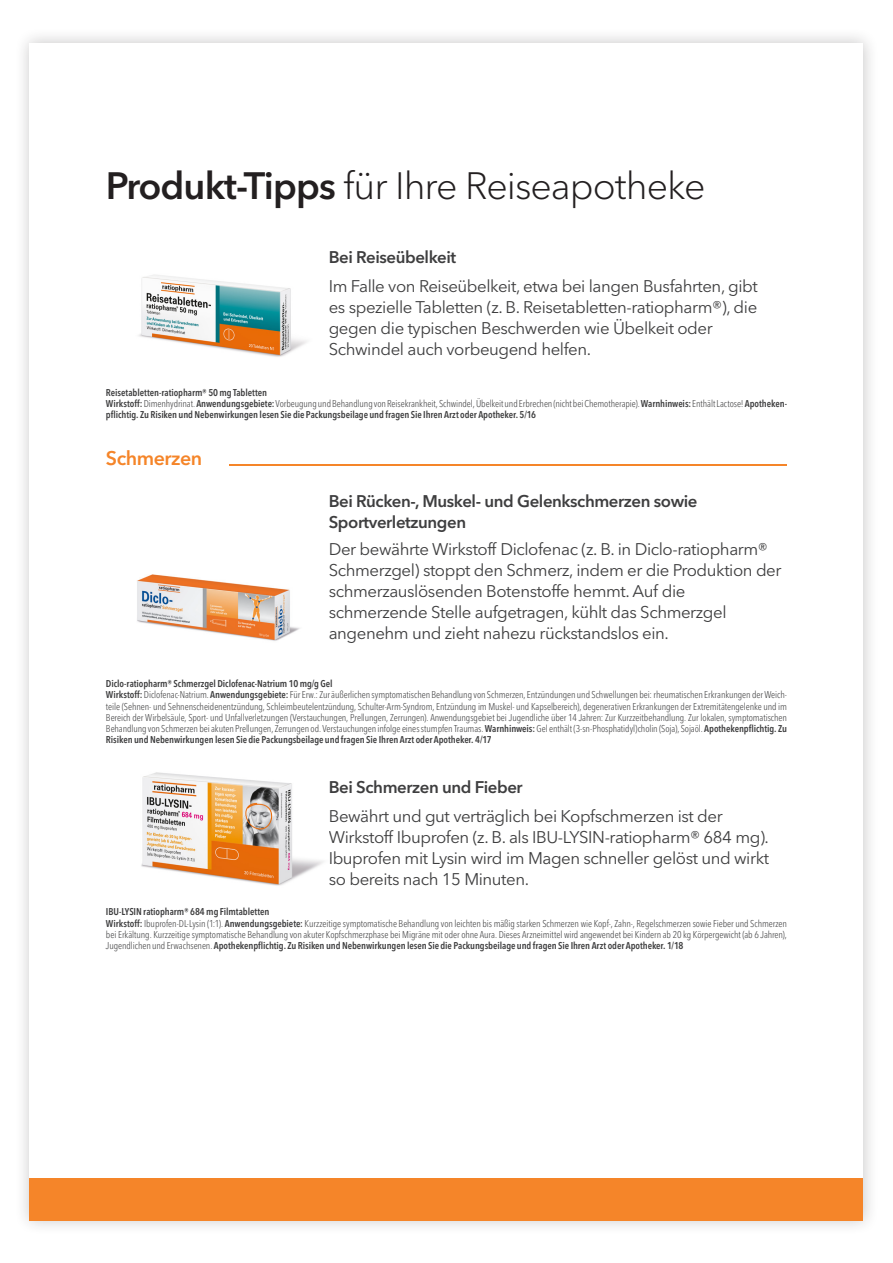
<style>
.page{position:relative;width:893px;height:1263px;background:#fff}
.page>*{position:absolute;margin:0;border:0;box-sizing:border-box;transform-origin:0 0}
.t1{font:300 37.8px "Avenir Next LT Pro";letter-spacing:-.025em;color:#231f20}
.t2{font:600 19.65px "Avenir Next LT Pro";letter-spacing:-.025em;color:#f58529}
.t3{font:16.8px/21px "Avenir Next LT Pro";letter-spacing:-.025em;color:#3e3e3f}
.t4{font:600 16.8px/21px "Avenir Next LT Pro";letter-spacing:-.025em;color:#3e3e3f}
.t5{font:300 condensed 9.75px/11.2px "Avenir Next LT Pro";letter-spacing:-.01em;color:#3e3e3f}
.t6{font:600 condensed 9.75px/11.2px "Avenir Next LT Pro";letter-spacing:-.005em;color:#3e3e3f}
.s1{font-weight:600}
.s2{font-weight:300}
</style>
<div class="page">
<div style="left:14px;top:27px;width:865px;height:1209px;background:#231f20;opacity:.25"></div>
<div style="left:30px;top:43px;width:833px;height:1177px;background:#fff"></div>
<div style="left:30px;top:1177px;width:833px;height:43px;background:#f58529"></div>
<img style="left:139px;top:275px;width:168px;height:82px">
<img style="left:137px;top:574px;width:163px;height:67px">
<img style="left:141px;top:772px;width:183px;height:114px">
<hr style="left:230px;top:464px;width:557px;height:1px;background:#f58529">
<p class="t1" style="left:106px;top:163px;width:601px"><span class="s1">Produkt-Tipps</span> für Ihre Reiseapotheke</p>
<p class="t3" style="left:329px;top:243px;width:431px;line-height:29px"><span class="s1">Bei Reiseübelkeit<br></span>Im Falle von Reiseübelkeit, etwa bei langen Busfahrten, gibt</p>
<p class="t3" style="left:329px;top:297px;width:430px">es spezielle Tabletten (z. B. Reisetabletten-ratiopharm®), die gegen die typischen Beschwerden wie Übelkeit oder<br>Schwindel auch vorbeugend helfen.</p>
<p class="t6" style="left:106px;top:386px;width:682px">Reisetabletten-ratiopharm® 50 mg Tabletten<br>Wirkstoff: <span class="s2">Dimenhydrinat.</span> Anwendungsgebiete: <span class="s2">Vorbeugung und Behandlung von Reisekrankheit, Schwindel, Übelkeit und Erbrechen (nicht bei Chemotherapie).</span> Warnhinweis: <span class="s2">Enthält Lactose!</span> Apotheken&shy;pflichtig. Zu Risiken und Nebenwirkungen lesen Sie die Packungsbeilage und fragen Sie Ihren Arzt oder Apotheker. 5/16</p>
<p class="t2" style="left:106px;top:447px;width:98px">Schmerzen</p>
<p class="t4" style="left:329px;top:491px;width:370px">Bei Rücken-, Muskel- und Gelenkschmerzen sowie<br>Sportverletzungen</p>
<p class="t3" style="left:329px;top:539px;width:454px">Der bewährte Wirkstoff Diclofenac (z. B. in Diclo-ratiopharm® Schmerzgel) stoppt den Schmerz, indem er die Produktion der schmerzauslösenden Botenstoffe hemmt. Auf die schmerzende Stelle aufgetragen, kühlt das Schmerzgel angenehm und zieht nahezu rückstandslos ein.</p>
<p class="t5" style="left:106px;top:678px;width:683px"><span class="s1">Diclo-ratiopharm® Schmerzgel Diclofenac-Natrium 10 mg/g Gel<br>Wirkstoff:</span> Diclofenac-Natrium. <span class="s1">Anwendungsgebiete:</span> Für Erw.: Zur äußerlichen symptomatischen Behandlung von Schmerzen, Entzündungen und Schwellungen bei: rheumatischen Erkrankungen der Weich&shy;teile (Sehnen- und Sehnenscheidenentzündung, Schleimbeutelentzündung, Schulter-Arm-Syndrom, Entzündung im Muskel- und Kapselbereich), degenerativen Erkrankungen der Extremitätengelenke und im Bereich der Wirbelsäule, Sport- und Unfallverletzungen (Verstauchungen, Prellungen, Zerrungen). Anwendungsgebiet bei Jugendliche über 14 Jahren: Zur Kurzzeitbehandlung. Zur lokalen, symptomatischen Behandlung von Schmerzen bei akuten Prellungen, Zerrungen od. Verstauchungen infolge eines stumpfen Traumas. <span class="s1">Warnhinweis:</span> Gel enthält (3-sn-Phosphatidyl)cholin (Soja), Sojaöl. <span class="s1">Apothekenpflichtig. Zu Risiken und Nebenwirkungen lesen Sie die Packungsbeilage und fragen Sie Ihren Arzt oder Apotheker. 4/17</span></p>
<p class="t3" style="left:329px;top:773px;width:396px;line-height:29px"><span class="s1">Bei Schmerzen und Fieber<br></span>Bewährt und gut verträglich bei Kopfschmerzen ist der</p>
<p class="t3" style="left:329px;top:827px;width:442px;text-align:justify">Wirkstoff Ibuprofen (z. B. als IBU-LYSIN-ratiopharm® 684 mg).<br>Ibuprofen mit Lysin wird im Magen schneller gelöst und wirkt so bereits nach 15 Minuten.</p>
<p class="t5" style="left:106px;top:906px;width:682px"><span class="s1">IBU-LYSIN ratiopharm® 684 mg Filmtabletten<br>Wirkstoff:</span> Ibuprofen-DL-Lysin (1:1). <span class="s1">Anwendungsgebiete:</span> Kurzzeitige symptomatische Behandlung von leichten bis mäßig starken Schmerzen wie Kopf-, Zahn-, Regelschmerzen sowie Fieber und Schmerzen bei Erkältung. Kurzzeitige symptomatische Behandlung von akuter Kopfschmerzphase bei Migräne mit oder ohne Aura. Dieses Arzneimittel wird angewendet bei Kindern ab 20 kg Körpergewicht (ab 6 Jahren), Jugendlichen und Erwachsenen. <span class="s1">Apothekenpflichtig. Zu Risiken und Nebenwirkungen lesen Sie die Packungsbeilage und fragen Sie Ihren Arzt oder Apotheker. 1/18</span></p>
</div>
